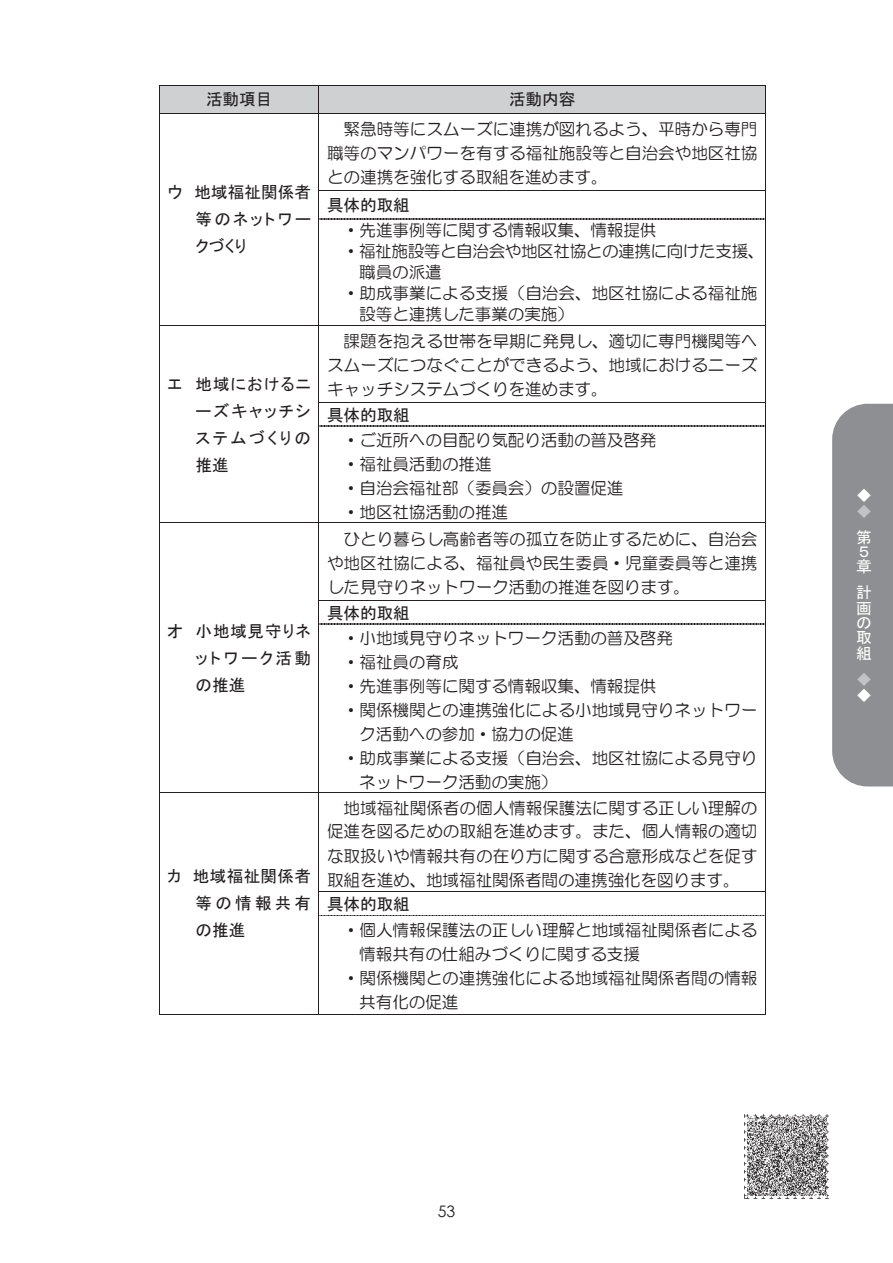
<style>
.page{position:relative;width:893px;height:1263px;background:#fff}
.page>*{position:absolute;margin:0;border:0;box-sizing:border-box;transform-origin:0 0}
.t1{font:16.5px/24px "HG Maru Gothic MPRO";color:#231f20;text-align:justify}
.t2{font:16.5px/27px "MS P Gothic";letter-spacing:.02em;color:#231f20;text-align:justify}
.t3{font:16.5px "HG Maru Gothic MPRO";letter-spacing:-.02em;color:#231f20}
.t4{font:15.9px/15.9px "MS P Gothic";color:#fff}
.t5{font:15.9px "Century Gothic";color:#231f20}
.t6{font:15.9px "MS P Gothic";color:#c2c3c6}
</style>
<div class="page">
<div style="left:832px;top:404px;width:61px;height:382px;background:#8d8f92"></div>
<div style="left:160px;top:86px;width:159px;height:27px;background:#cfd0d2"></div>
<div style="left:319px;top:86px;width:446px;height:27px;background:#cfd0d2"></div>
<hr style="left:160px;top:85px;width:159px;height:1px;background:#231f20">
<hr style="left:319px;top:85px;width:446px;height:1px;background:#231f20">
<svg style="left:159px;top:85px;width:1px;height:29px"></svg>
<hr style="left:160px;top:113px;width:159px;height:1px;background:#231f20">
<hr style="left:319px;top:113px;width:446px;height:1px;background:#231f20">
<svg style="left:765px;top:85px;width:1px;height:29px"></svg>
<hr style="left:159px;top:114px;width:1px;height:76px;background:#231f20">
<hr style="left:319px;top:114px;width:1px;height:76px;background:#231f20">
<hr style="left:765px;top:114px;width:1px;height:76px;background:#231f20">
<svg style="left:159px;top:190px;width:1px;height:30px"></svg>
<svg style="left:319px;top:190px;width:447px;height:30px"></svg>
<hr style="left:159px;top:220px;width:1px;height:105px;background:#231f20">
<hr style="left:319px;top:220px;width:1px;height:105px;background:#231f20">
<hr style="left:765px;top:220px;width:1px;height:105px;background:#231f20">
<hr style="left:160px;top:325px;width:159px;height:1px;background:#231f20">
<hr style="left:319px;top:325px;width:446px;height:1px;background:#231f20">
<hr style="left:159px;top:325px;width:1px;height:77px;background:#231f20">
<hr style="left:319px;top:325px;width:1px;height:77px;background:#231f20">
<hr style="left:765px;top:325px;width:1px;height:77px;background:#231f20">
<svg style="left:159px;top:402px;width:1px;height:25px"></svg>
<svg style="left:319px;top:402px;width:447px;height:25px"></svg>
<hr style="left:159px;top:427px;width:1px;height:96px;background:#231f20">
<hr style="left:319px;top:427px;width:1px;height:96px;background:#231f20">
<hr style="left:765px;top:427px;width:1px;height:96px;background:#231f20">
<hr style="left:160px;top:523px;width:159px;height:1px;background:#231f20">
<hr style="left:319px;top:523px;width:446px;height:1px;background:#231f20">
<hr style="left:159px;top:523px;width:1px;height:77px;background:#231f20">
<hr style="left:319px;top:523px;width:1px;height:77px;background:#231f20">
<hr style="left:765px;top:523px;width:1px;height:77px;background:#231f20">
<svg style="left:159px;top:600px;width:1px;height:24px"></svg>
<svg style="left:319px;top:600px;width:447px;height:25px"></svg>
<hr style="left:159px;top:624px;width:1px;height:169px;background:#231f20">
<hr style="left:319px;top:624px;width:1px;height:169px;background:#231f20">
<hr style="left:765px;top:624px;width:1px;height:169px;background:#231f20">
<hr style="left:160px;top:793px;width:159px;height:1px;background:#231f20">
<hr style="left:319px;top:793px;width:446px;height:1px;background:#231f20">
<hr style="left:159px;top:793px;width:1px;height:98px;background:#231f20">
<hr style="left:319px;top:793px;width:1px;height:98px;background:#231f20">
<hr style="left:765px;top:793px;width:1px;height:98px;background:#231f20">
<svg style="left:159px;top:891px;width:1px;height:25px"></svg>
<svg style="left:319px;top:891px;width:447px;height:25px"></svg>
<hr style="left:159px;top:916px;width:1px;height:98px;background:#231f20">
<hr style="left:160px;top:1014px;width:159px;height:1px;background:#231f20">
<hr style="left:319px;top:916px;width:1px;height:98px;background:#231f20">
<hr style="left:319px;top:1014px;width:446px;height:1px;background:#231f20">
<hr style="left:765px;top:916px;width:1px;height:98px;background:#231f20">
<img style="left:744px;top:1114px;width:85px;height:85px">
<p class="t2" style="left:206px;top:86px;width:68px">活動項目</p>
<p class="t2" style="left:509px;top:86px;width:68px">活動内容</p>
<p class="t2" style="left:196px;top:179px;width:117px;text-indent:-28px">ウ 地域福祉関係者等のネットワークづくり</p>
<p class="t2" style="left:196px;top:370px;width:117px;text-indent:-28px">エ 地域におけるニーズキャッチシステムづくりの推進</p>
<p class="t2" style="left:196px;top:617px;width:117px;text-indent:-28px">オ 小地域見守りネットワーク活動の推進</p>
<p class="t2" style="left:196px;top:863px;width:117px;text-indent:-28px">カ 地域福祉関係者等の情報共有の推進</p>
<p class="t1" style="left:327px;top:117px;width:432px;text-indent:17px">緊急時等にスムーズに連携が図れるよう、平時から専門職等のマンパワーを有する福祉施設等と自治会や地区社協との連携を強化する取組を進めます。</p>
<p class="t2" style="left:327px;top:192px;width:84px">具体的取組</p>
<p class="t1" style="left:343px;top:218px;width:315px">・先進事例等に関する情報収集、情報提供</p>
<p class="t3" style="left:343px;top:243px;width:423px">・福祉施設等と自治会や地区社協との連携に向けた支援、</p>
<p class="t1" style="left:359px;top:260px;width:84px">職員の派遣</p>
<p class="t1" style="left:343px;top:281px;width:416px">・助成事業による支援（自治会、地区社協による福祉施</p>
<p class="t1" style="left:359px;top:302px;width:216px">設等と連携した事業の実施）</p>
<p class="t1" style="left:327px;top:329px;width:432px;text-indent:17px">課題を抱える世帯を早期に発見し、適切に専門機関等へスムーズにつなぐことができるよう、地域におけるニーズキャッチシステムづくりを進めます。</p>
<p class="t2" style="left:327px;top:401px;width:84px">具体的取組</p>
<p class="t1" style="left:343px;top:428px;width:315px;text-align:left">・ご近所への目配り気配り活動の普及啓発・福祉員活動の推進<br>・自治会福祉部（委員会）の設置促進<br>・地区社協活動の推進</p>
<p class="t1" style="left:327px;top:527px;width:432px;text-indent:17px">ひとり暮らし高齢者等の孤立を防止するために、自治会や地区社協による、福祉員や民生委員・児童委員等と連携した見守りネットワーク活動の推進を図ります。</p>
<p class="t2" style="left:327px;top:599px;width:84px">具体的取組</p>
<p class="t1" style="left:343px;top:626px;width:332px">・小地域見守りネットワーク活動の普及啓発</p>
<p class="t1" style="left:343px;top:650px;width:117px">・福祉員の育成</p>
<p class="t1" style="left:343px;top:674px;width:315px">・先進事例等に関する情報収集、情報提供</p>
<p class="t1" style="left:343px;top:698px;width:416px">・関係機関との連携強化による小地域見守りネットワー</p>
<p class="t1" style="left:359px;top:722px;width:216px">ク活動への参加・協力の促進</p>
<p class="t1" style="left:343px;top:746px;width:416px">・助成事業による支援（自治会、地区社協による見守り</p>
<p class="t1" style="left:359px;top:770px;width:200px">ネットワーク活動の実施）</p>
<p class="t1" style="left:327px;top:795px;width:432px;text-indent:17px">地域福祉関係者の個人情報保護法に関する正しい理解の促進を図るための取組を進めます。また、個人情報の適切な取扱いや情報共有の在り方に関する合意形成などを促す取組を進め、地域福祉関係者間の連携強化を図ります。</p>
<p class="t2" style="left:327px;top:890px;width:84px">具体的取組</p>
<p class="t1" style="left:343px;top:918px;width:416px">・個人情報保護法の正しい理解と地域福祉関係者による</p>
<p class="t1" style="left:359px;top:942px;width:282px">情報共有の仕組みづくりに関する支援</p>
<p class="t1" style="left:343px;top:966px;width:416px">・関係機関との連携強化による地域福祉関係者間の情報</p>
<p class="t1" style="left:359px;top:990px;width:101px">共有化の促進</p>
<p class="t5" style="left:438px;top:1200px;width:19px">53</p>
<p class="t4" style="left:856px;top:487px;width:16px">◆</p>
<p class="t6" style="left:856px;top:503px;width:16px">◆</p>
<p class="t4" style="left:856px;top:530px;width:16px">第<br>５</p>
<p class="t4" style="left:856px;top:553px;width:16px;line-height:26.1px">章計</p>
<p class="t4" style="left:856px;top:600px;width:16px">画の</p>
<p class="t4" style="left:856px;top:630px;width:16px">取組</p>
<p class="t6" style="left:856px;top:672px;width:16px">◆</p>
<p class="t4" style="left:856px;top:687px;width:16px">◆</p>
</div>
